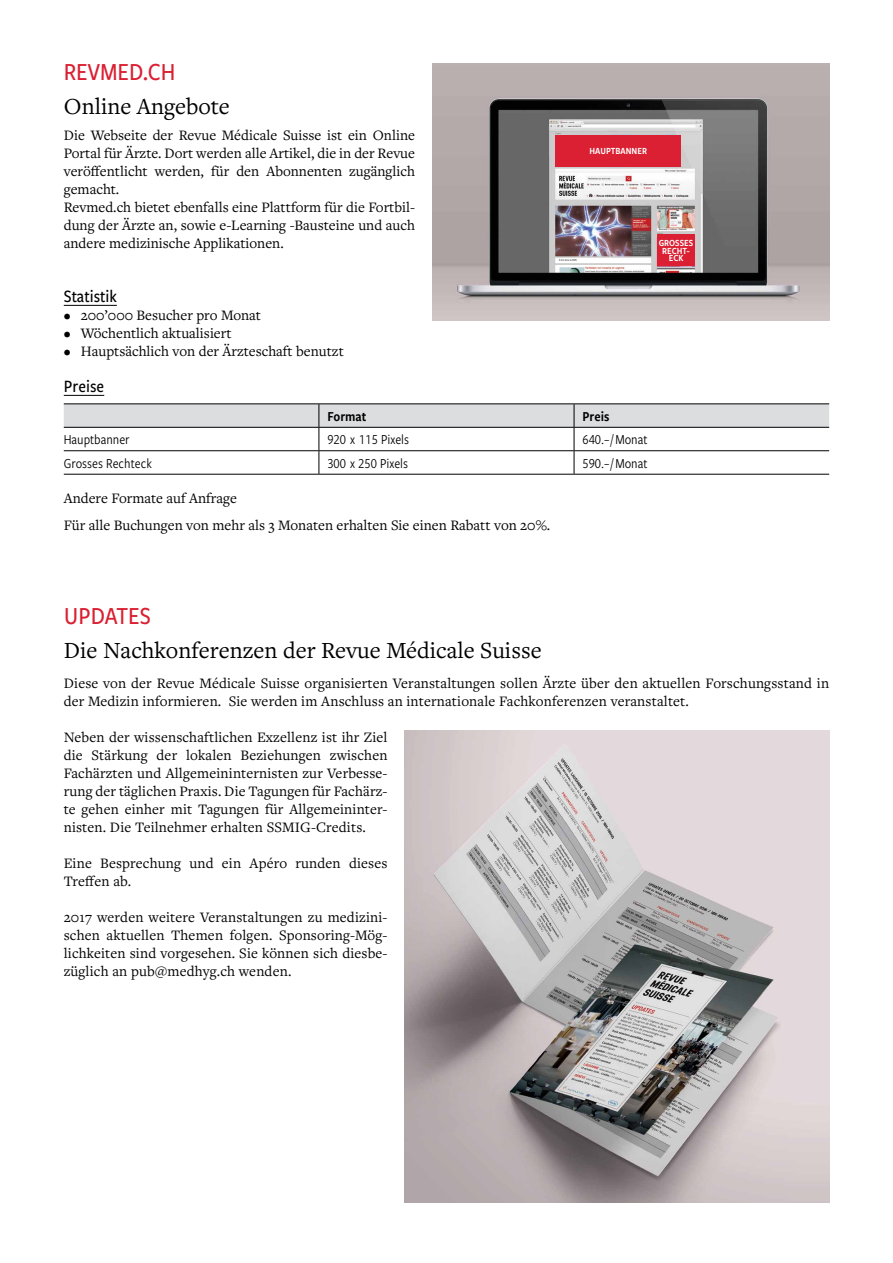
<style>
.page{position:relative;width:893px;height:1263px;background:#fff}
.page>*{position:absolute;margin:0;border:0;box-sizing:border-box;transform-origin:0 0}
.t1{font:500 25.5px "Freight Sans Cnd Pro";color:#da2032}
.t2{font:24px "Freight Text Pro";color:#000}
.t3{font:500 18px "Freight Sans Cnd Pro";color:#000}
.t4{font:15px/18px "Freight Text Pro";color:#000}
.t5{font:14.25px "Freight Sans Cnd Pro";color:#000}
.t6{font:14.25px "Freight Sans Cnd Pro Semi";color:#000}
.t7{font:9.75px/7.6px "Freight Sans Cnd Pro Semi";color:#fff;text-align:center}
</style>
<div class="page">
<hr style="left:64px;top:305px;width:53px;height:1px;background:#000">
<hr style="left:64px;top:395px;width:40px;height:1px;background:#000">
<hr style="left:64px;top:403px;width:255px;height:1px;background:#000">
<hr style="left:319px;top:403px;width:255px;height:1px;background:#000">
<hr style="left:574px;top:403px;width:255px;height:1px;background:#000">
<svg style="left:64px;top:404px;width:765px;height:70px"></svg>
<hr style="left:64px;top:474px;width:255px;height:1px;background:#000">
<hr style="left:319px;top:474px;width:255px;height:1px;background:#000">
<hr style="left:574px;top:474px;width:255px;height:1px;background:#000">
<img style="left:432px;top:63px;width:397px;height:257px">
<div style="left:555px;top:135px;width:126px;height:32px;background:#da2032"></div>
<div style="left:657px;top:234px;width:38px;height:32px;background:#da2032"></div>
<img style="left:405px;top:730px;width:424px;height:472px">
<h1 class="t1" style="left:64px;top:55px;width:113px">REVMED.CH</h1>
<h2 class="t2" style="left:64px;top:90px;width:168px">Online Angebote</h2>
<p class="t4" style="left:64px;top:126px;width:353px">Die Webseite der Revue Médicale Suisse ist ein Online Portal für Ärzte. Dort werden alle Artikel, die in der Revue veröffentlicht werden, für den Abonnenten zugänglich gemacht.<br>Revmed.ch bietet ebenfalls eine Plattform für die Fortbil&shy;dung der Ärzte an, sowie e-Learning -Bausteine und auch andere medizinische Applikationen.</p>
<p class="t3" style="left:64px;top:284px;width:55px">Statistik</p>
<p class="t4" style="left:64px;top:306px;width:199px">• 200’000 Besucher pro Monat</p>
<p class="t4" style="left:64px;top:324px;width:169px">• Wöchentlich aktualisiert</p>
<p class="t4" style="left:64px;top:342px;width:282px">• Hauptsächlich von der Ärzteschaft benutzt</p>
<p class="t3" style="left:64px;top:374px;width:42px">Preise</p>
<p class="t7" style="left:589px;top:147px;width:58px">HAUPTBANN ER</p>
<p class="t6" style="left:327px;top:407px;width:40px">Format</p>
<p class="t6" style="left:583px;top:407px;width:28px">Preis</p>
<p class="t5" style="left:64px;top:430px;width:67px">Hauptbanner</p>
<p class="t5" style="left:327px;top:430px;width:83px">920 x 115 Pixels</p>
<p class="t5" style="left:583px;top:430px;width:66px">640.– / Monat</p>
<p class="t5" style="left:64px;top:454px;width:90px">Grosses Rechteck</p>
<p class="t5" style="left:327px;top:454px;width:82px">300 x 250 Pixels</p>
<p class="t5" style="left:583px;top:454px;width:66px">590.– / Monat</p>
<p class="t4" style="left:64px;top:485px;width:488px;line-height:26.5px">Andere Formate auf Anfrage<br>Für alle Buchungen von mehr als 3 Monaten erhalten Sie einen Rabatt von 20%.</p>
<p class="t7" style="left:659px;top:239px;width:36px">GROSSES<br>RECHT-<br>ECK</p>
<h1 class="t1" style="left:64px;top:599px;width:28px">Updates</h1>
<h2 class="t2" style="left:64px;top:635px;width:479px">Die Nachkonferenzen der Revue Médicale Suisse</h2>
<p class="t4" style="left:64px;top:673px;width:767px">Diese von der Revue Médicale Suisse organisierten Veranstaltungen sollen Ärzte über den aktuellen Forschungsstand in der Medizin informieren. Sie werden im Anschluss an internationale Fachkonferenzen veranstaltet.</p>
<p class="t4" style="left:64px;top:727px;width:325px;text-align:justify">Neben der wissenschaftlichen Exzellenz ist ihr Ziel die Stärkung der lokalen Beziehungen zwischen Fachärzten und Allgemeininternisten zur Verbesse&shy;rung der täglichen Praxis. Die Tagungen für Fachärz&shy;te gehen einher mit Tagungen für Allgemeininter&shy;nisten. Die Teilnehmer erhalten SSMIG-Credits.</p>
<p class="t4" style="left:64px;top:853px;width:325px">Eine Besprechung und ein Apéro runden dieses<br>Treffen ab.</p>
<p class="t4" style="left:64px;top:907px;width:325px;text-align:justify">2017 werden weitere Veranstaltungen zu medizini&shy;schen aktuellen Themen folgen. Sponsoring-Mög&shy;lichkeiten sind vorgesehen. Sie können sich diesbe&shy;züglich an pub@medhyg.ch wenden.</p>
</div>
